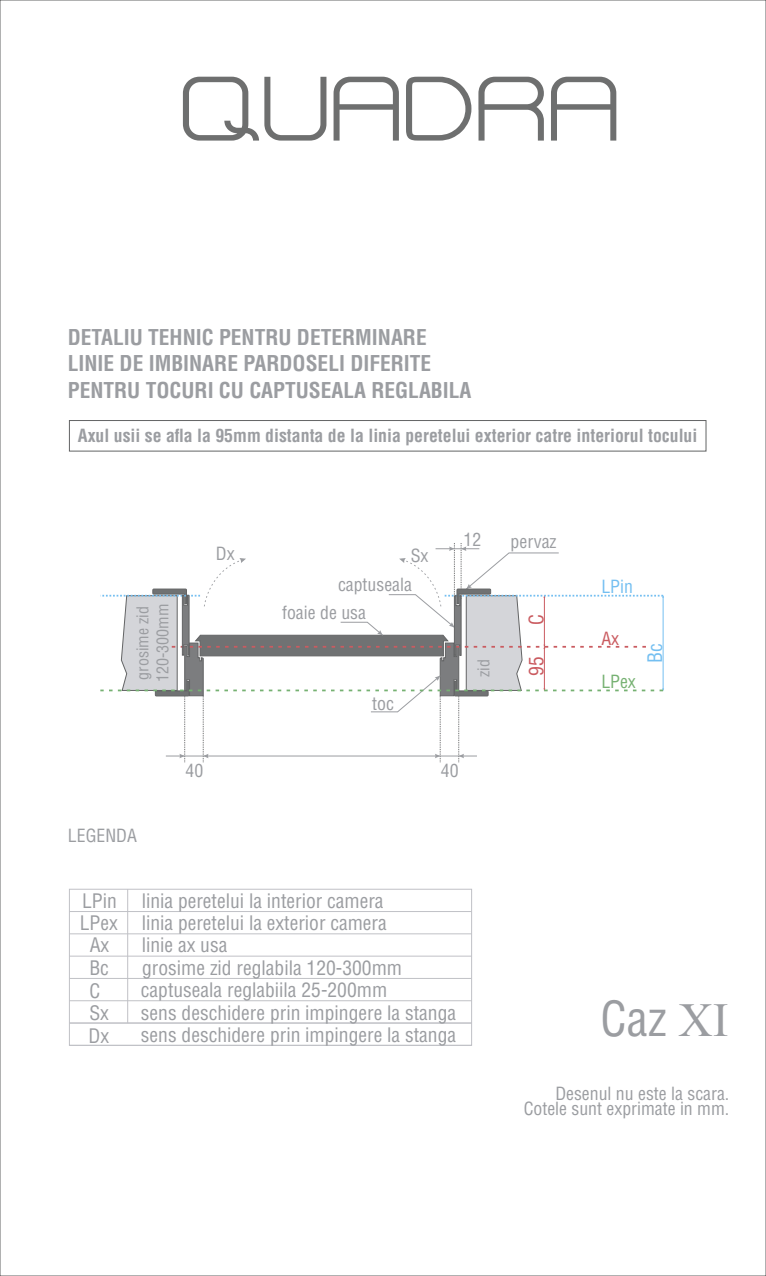
<style>
.page{position:relative;width:766px;height:1276px;background:#fff}
.page>*{position:absolute;margin:0;border:0;box-sizing:border-box;transform-origin:0 0}
.t1{font:condensed 47.25px "Helvetica LT Std";color:#9b9da1}
.t2{font:700 condensed 21.3px/26.4px "Helvetica LT Std";color:#9b9da1}
.t3{font:condensed 19.5px "Helvetica LT Std";color:#9b9da1}
.t4{font:condensed 19.5px "Helvetica LT Std";color:#ca5b60}
.t5{font:condensed 19.5px "Helvetica LT Std";color:#74bff1}
.t6{font:condensed 17.77px "Helvetica LT Std";color:#9b9da1}
.t7{font:700 condensed 17.77px "Helvetica LT Std";color:#9b9da1}
.t8{font:condensed 17.77px "Helvetica LT Std";color:#74bff1}
.t9{font:condensed 17.77px "Helvetica LT Std";color:#76b172}
.t10{font:condensed 17.77px "Helvetica LT Std";color:#ca5b60}
.t11{font:condensed 15.98px "Helvetica LT Std";color:#9b9da1}
.s1{font-family:"Times New Roman";font-stretch:normal}
</style>
<div class="page">
<svg style="left:100px;top:543px;width:564px;height:219px"></svg>
<div style="left:69px;top:889px;width:402px;height:156px;border:1px solid #c0c1c6"></div>
<hr style="left:69px;top:911px;width:402px;height:1px;background:#c0c1c6">
<hr style="left:69px;top:933px;width:402px;height:1px;background:#c0c1c6">
<hr style="left:69px;top:956px;width:402px;height:1px;background:#c0c1c6">
<hr style="left:69px;top:978px;width:402px;height:1px;background:#c0c1c6">
<hr style="left:69px;top:1000px;width:402px;height:1px;background:#c0c1c6">
<hr style="left:69px;top:1023px;width:402px;height:1px;background:#c0c1c6">
<hr style="left:69px;top:1045px;width:402px;height:1px;background:#c0c1c6">
<hr style="left:127px;top:889px;width:1px;height:134px;background:#c0c1c6">
<div style="left:69px;top:420px;width:637px;height:31px;border:1px solid #636465"></div>
<svg style="left:183px;top:77px;width:433px;height:64px"></svg>
<p class="t2" style="left:68px;top:324px;width:405px">DETALIU TEHNIC PENTRU DETERMINARE<br>LINIE DE IMBINARE PARDOSELI DIFERITE<br>PENTRU TOCURI CU CAPTUSEALA REGLABILA</p>
<p class="t7" style="left:78px;top:424px;width:621px">Axul usii se afla la 95mm distanta de la linia peretelui exterior catre interiorul tocului</p>
<p class="t11" style="left:152px;top:682px;width:80px;rotate:-90deg">120-300mm</p>
<p class="t11" style="left:133px;top:680px;width:75px;rotate:-90deg">grosime zid</p>
<p class="t6" style="left:216px;top:543px;width:20px">Dx</p>
<p class="t6" style="left:410px;top:544px;width:19px">Sx</p>
<p class="t6" style="left:338px;top:573px;width:75px">captuseala</p>
<p class="t6" style="left:282px;top:601px;width:85px">foaie de usa</p>
<p class="t6" style="left:372px;top:692px;width:23px">toc</p>
<p class="t6" style="left:463px;top:528px;width:19px">12</p>
<p class="t11" style="left:473px;top:677px;width:19px;rotate:-90deg">zid</p>
<p class="t6" style="left:68px;top:824px;width:71px">LEGENDA</p>
<p class="t6" style="left:185px;top:759px;width:19px">40</p>
<p class="t6" style="left:440px;top:759px;width:19px">40</p>
<p class="t3" style="left:82px;top:888px;width:36px">LPin</p>
<p class="t3" style="left:142px;top:888px;width:243px">linia peretelui la interior camera</p>
<p class="t3" style="left:80px;top:910px;width:308px">LPex linia peretelui la exterior camera</p>
<p class="t3" style="left:90px;top:933px;width:21px">Ax</p>
<p class="t3" style="left:142px;top:933px;width:87px">linie ax usa</p>
<p class="t3" style="left:89px;top:955px;width:21px">Bc</p>
<p class="t3" style="left:142px;top:955px;width:261px">grosime zid reglabila 120-300mm</p>
<p class="t3" style="left:89px;top:1000px;width:21px">Sx</p>
<p class="t3" style="left:141px;top:978px;width:248px">captuseala reglabiila 25-200mm</p>
<p class="t3" style="left:89px;top:978px;width:12px">C</p>
<p class="t3" style="left:141px;top:1000px;width:316px">sens deschidere prin impingere la stanga</p>
<p class="t3" style="left:88px;top:1023px;width:22px">Dx</p>
<p class="t3" style="left:141px;top:1023px;width:316px">sens deschidere prin impingere la stanga</p>
<p class="t6" style="left:510px;top:531px;width:47px">pervaz</p>
<p class="t4" style="left:524px;top:625px;width:12px;rotate:-90deg">C</p>
<p class="t4" style="left:524px;top:676px;width:21px;rotate:-90deg">95</p>
<p class="t8" style="left:601px;top:575px;width:33px">LPin</p>
<p class="t10" style="left:601px;top:627px;width:19px">Ax</p>
<p class="t9" style="left:601px;top:671px;width:36px">LPex</p>
<p class="t5" style="left:642px;top:662px;width:21px;rotate:-90deg">Bc</p>
<h1 class="t1" style="left:600px;top:989px;width:129px">Caz <span class="s1">XI</span></h1>
<p class="t6" style="left:555px;top:1082px;width:175px">Desenul nu este la scara.</p>
<p class="t6" style="left:523px;top:1097px;width:207px">Cotele sunt exprimate in mm.</p>
</div>
